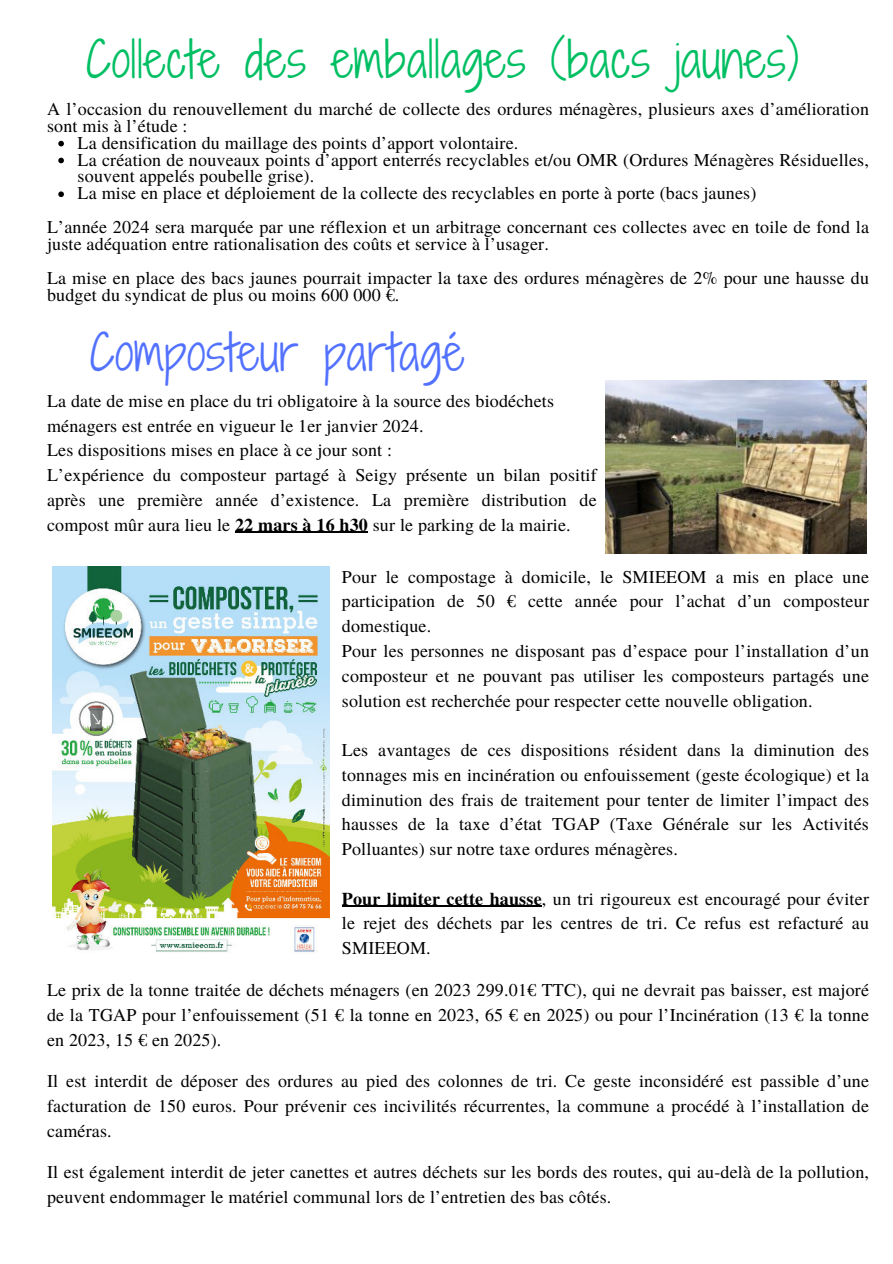
<style>
.page{position:relative;width:893px;height:1264px;background:#fff}
.page>*{position:absolute;margin:0;border:0;box-sizing:border-box;transform-origin:0 0}
.t1{font:48px "Shadows Into Light Two";letter-spacing:.01em;color:#00bf63}
.t2{font:48px "Shadows Into Light Two";letter-spacing:.01em;color:#5271ff}
.t3{font:18px/24.8px "Te X Gyre Termes";letter-spacing:.01em;color:#000}
.s1{font-weight:700}
</style>
<div class="page">
<img style="left:605px;top:380px;width:261px;height:174px">
<img style="left:52px;top:566px;width:277px;height:387px">
<svg style="left:58px;top:141px;width:6px;height:5px"></svg>
<svg style="left:58px;top:158px;width:6px;height:5px"></svg>
<svg style="left:58px;top:191px;width:6px;height:6px"></svg>
<hr style="left:342px;top:905px;width:200px;height:1px;background:#000">
<hr style="left:235px;top:532px;width:133px;height:1px;background:#000">
<h1 class="t1" style="left:86px;top:24px;width:714px">Collecte des emballages (bacs jaunes)</h1>
<p class="t3" style="left:47px;top:96px;width:823px">A l’occasion du renouvellement du marché de collecte des ordures ménagères, plusieurs axes d’amélioration</p>
<p class="t3" style="left:47px;top:112px;width:142px">sont mis à l’étude :</p>
<p class="t3" style="left:78px;top:129px;width:442px">La densification du maillage des points d’apport volontaire.</p>
<p class="t3" style="left:78px;top:146px;width:792px">La création de nouveaux points d’apport enterrés recyclables et/ou OMR (Ordures Ménagères Résiduelles,</p>
<p class="t3" style="left:78px;top:163px;width:238px">souvent appelés poubelle grise).</p>
<p class="t3" style="left:78px;top:180px;width:680px">La mise en place et déploiement de la collecte des recyclables en porte à porte (bacs jaunes)</p>
<p class="t3" style="left:47px;top:218px;width:823px;line-height:16.8px">L’année 2024 sera marquée par une réflexion et un arbitrage concernant ces collectes avec en toile de fond la juste adéquation entre rationalisation des coûts et service à l’usager.</p>
<p class="t3" style="left:47px;top:268px;width:823px;line-height:16.8px">La mise en place des bacs jaunes pourrait impacter la taxe des ordures ménagères de 2% pour une hausse du budget du syndicat de plus ou moins 600 000 €.</p>
<h1 class="t2" style="left:89px;top:317px;width:377px">Composteur partagé</h1>
<p class="t3" style="left:47px;top:387px;width:551px">La date de mise en place du tri obligatoire à la source des biodéchets ménagers est entrée en vigueur le 1er janvier 2024.<br>Les dispositions mises en place à ce jour sont :<br>L’expérience du composteur partagé à Seigy présente un bilan positif après une première année d’existence. La première distribution de compost mûr aura lieu le <span class="s1">22 mars à 16 h30</span> sur le parking de la mairie.</p>
<p class="t3" style="left:342px;top:563px;width:528px">Pour le compostage à domicile, le SMIEEOM a mis en place une participation de 50 € cette année pour l’achat d’un composteur domestique.<br>Pour les personnes ne disposant pas d’espace pour l’installation d’un composteur et ne pouvant pas utiliser les composteurs partagés une solution est recherchée pour respecter cette nouvelle obligation.</p>
<p class="t3" style="left:342px;top:736px;width:528px;text-align:justify">Les avantages de ces dispositions résident dans la diminution des tonnages mis en incinération ou enfouissement (geste écologique) et la diminution des frais de traitement pour tenter de limiter l’impact des hausses de la taxe d’état TGAP (Taxe Générale sur les Activités Polluantes) sur notre taxe ordures ménagères.</p>
<p class="t3" style="left:342px;top:885px;width:528px;text-align:justify"><span class="s1">Pour limiter cette hausse</span>, un tri rigoureux est encouragé pour éviter le rejet des déchets par les centres de tri. Ce refus est refacturé au SMIEEOM.</p>
<p class="t3" style="left:47px;top:976px;width:823px;text-align:justify">Le prix de la tonne traitée de déchets ménagers (en 2023 299.01€ TTC), qui ne devrait pas baisser, est majoré de la TGAP pour l’enfouissement (51 € la tonne en 2023, 65 € en 2025) ou pour l’Incinération (13 € la tonne en 2023, 15 € en 2025).</p>
<p class="t3" style="left:47px;top:1067px;width:823px;text-align:justify">Il est interdit de déposer des ordures au pied des colonnes de tri. Ce geste inconsidéré est passible d’une facturation de 150 euros. Pour prévenir ces incivilités récurrentes, la commune a procédé à l’installation de caméras.</p>
<p class="t3" style="left:47px;top:1158px;width:823px">Il est également interdit de jeter canettes et autres déchets sur les bords des routes, qui au-delà de la pollution, peuvent endommager le matériel communal lors de l’entretien des bas côtés.</p>
</div>
